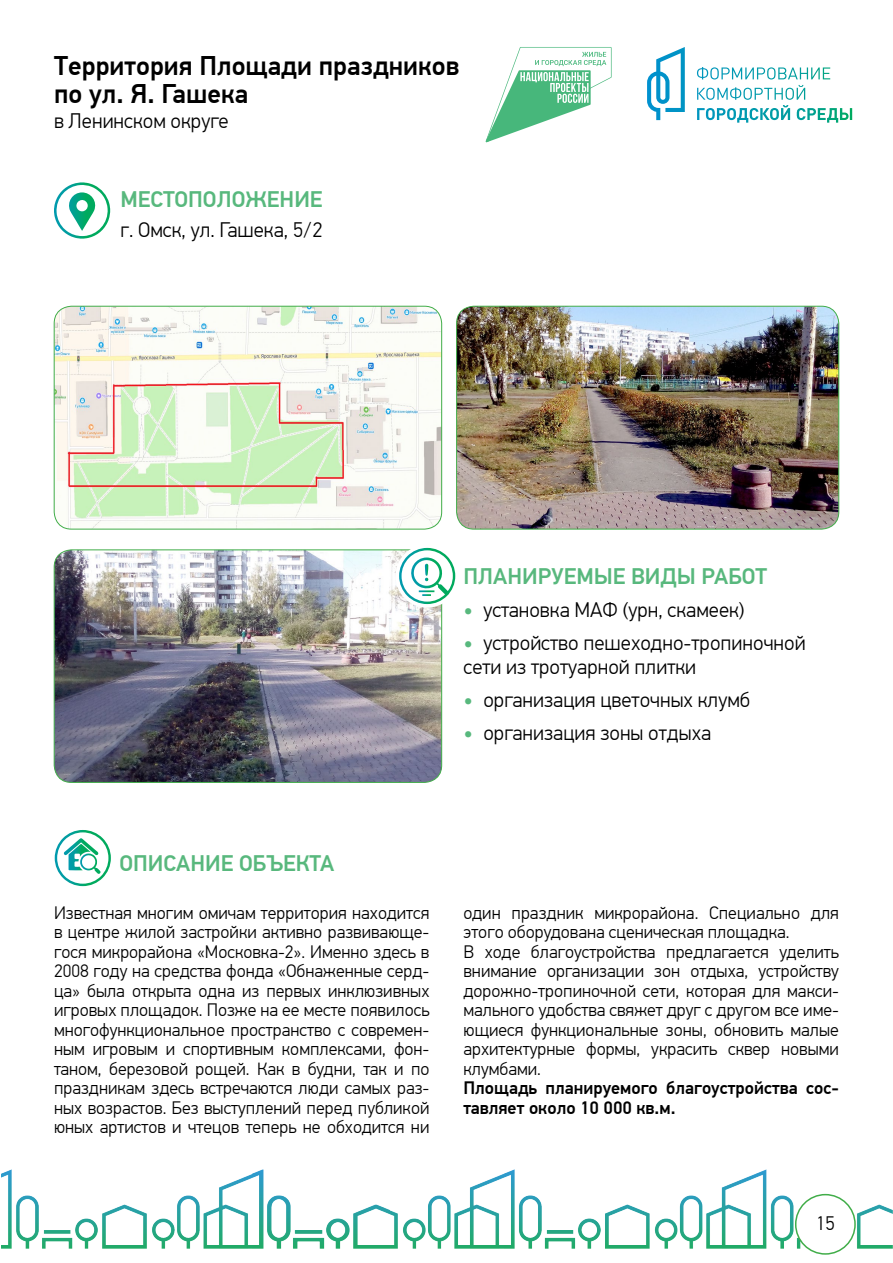
<style>
.page{position:relative;width:893px;height:1263px;background:#fff}
.page>*{position:absolute;margin:0;border:0;box-sizing:border-box;transform-origin:0 0}
.t1{font:500 27px/28.5px "PF Din Text Pro";color:#000}
.t2{font:500 22.5px "PF Din Text Pro";color:#58b87d}
.t3{font:300 21px/24px "PF Din Text Pro";color:#000}
.t4{font:300 19.5px "PF Din Text Pro";color:#000}
.t5{font:300 18px/19.5px "PF Din Text Pro";color:#000;text-align:justify}
.t6{font:500 18px/19.5px "PF Din Text Pro";color:#000}
.s1{font-weight:500;color:#58b87d}
</style>
<div class="page">
<svg style="left:485px;top:47px;width:127px;height:95px"></svg>
<svg style="left:647px;top:47px;width:183px;height:73px"></svg>
<img style="left:2px;top:1169px;width:891px;height:79px">
<div style="left:796px;top:1194px;width:59px;height:60px;background:#fff;border-radius:50%"></div>
<div style="left:795px;top:1194px;width:61px;height:61px;border:2px solid #41ad49;border-radius:50%"></div>
<svg style="left:54px;top:182px;width:56px;height:57px"></svg>
<img style="left:54px;top:550px;width:388px;height:232px">
<div style="left:54px;top:550px;width:388px;height:232px;border:1px solid #41ad49;border-radius:17px"></div>
<img style="left:54px;top:306px;width:388px;height:223px">
<div style="left:54px;top:306px;width:388px;height:223px;border:1px solid #41ad49;border-radius:17px"></div>
<img style="left:457px;top:306px;width:382px;height:223px">
<div style="left:456px;top:306px;width:383px;height:223px;border:1px solid #41ad49;border-radius:17px"></div>
<svg style="left:55px;top:830px;width:56px;height:56px"></svg>
<div style="left:395px;top:544px;width:64px;height:64px;background:#fff;border-radius:50%"></div>
<svg style="left:399px;top:548px;width:56px;height:56px"></svg>
<h1 class="t1" style="left:54px;top:52px;width:407px">Территория Площади праздников по ул. Я. Гашека</h1>
<p class="t3" style="left:54px;top:109px;width:176px">в Ленинском округе</p>
<p class="t2" style="left:120px;top:186px;width:204px">Местоположение</p>
<p class="t3" style="left:120px;top:218px;width:204px">г. Омск, ул. Гашека, 5/2</p>
<p class="t2" style="left:463px;top:562px;width:305px">Планируемые виды работ</p>
<p class="t3" style="left:463px;top:598px;width:283px"><span class="s1">•</span> установка МАФ (урн, скамеек)</p>
<p class="t3" style="left:463px;top:631px;width:344px"><span class="s1">•</span> устройство пешеходно-тропиночной сети из тротуарной плитки</p>
<p class="t3" style="left:463px;top:688px;width:288px"><span class="s1">•</span> организация цветочных клумб</p>
<p class="t3" style="left:463px;top:721px;width:249px"><span class="s1">•</span> организация зоны отдыха</p>
<p class="t2" style="left:119px;top:849px;width:216px">описание объекта</p>
<p class="t5" style="left:54px;top:903px;width:377px">Известная многим омичам территория находится в центре жилой застройки активно развивающе&shy;гося микрорайона «Московка-2». Именно здесь в 2008 году на средства фонда «Обнаженные серд&shy;ца» была открыта одна из первых инклюзивных игровых площадок. Позже на ее месте появилось многофункциональное пространство с современ&shy;ным игровым и спортивным комплексами, фон&shy;таном, березовой рощей. Как в будни, так и по праздникам здесь встречаются люди самых раз&shy;ных возрастов. Без выступлений перед публикой юных артистов и чтецов теперь не обходится ни</p>
<p class="t5" style="left:463px;top:903px;width:377px;text-align:left">один праздник микрорайона. Специально для этого оборудована сценическая площадка.<br>В ходе благоустройства предлагается уделить внимание организации зон отдыха, устройству дорожно-тропиночной сети, которая для макси&shy;мального удобства свяжет друг с другом все име&shy;ющиеся функциональные зоны, обновить малые архитектурные формы, украсить сквер новыми клумбами.</p>
<p class="t6" style="left:463px;top:1079px;width:377px">Площадь планируемого благоустройства сос&shy;тавляет около 10 000 кв.м.</p>
<p class="t4" style="left:816px;top:1212px;width:20px">15</p>
</div>
